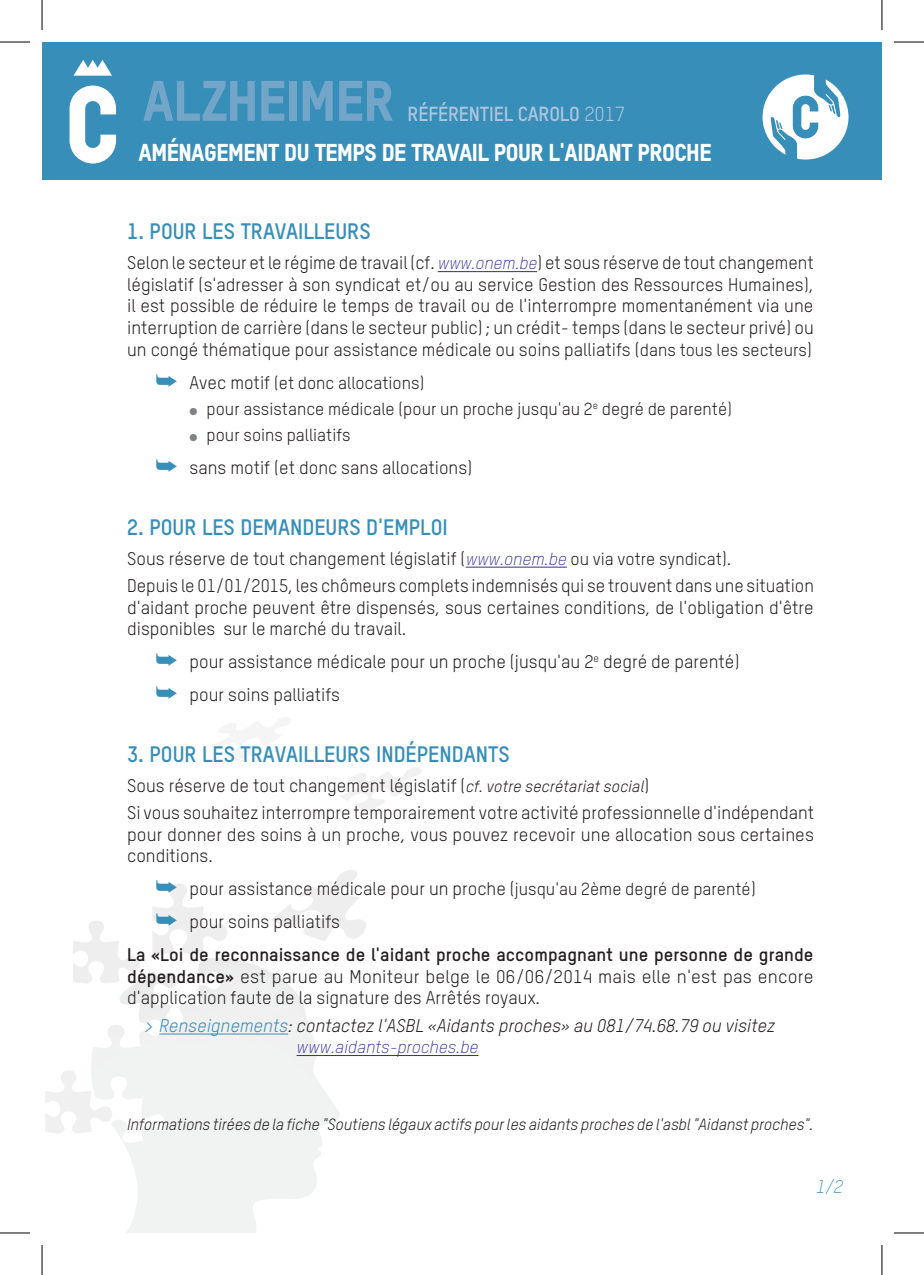
<style>
.page{position:relative;width:924px;height:1275px;background:#fff}
.page>*{position:absolute;margin:0;border:0;box-sizing:border-box;transform-origin:0 0}
.t1{font:800 56px "TSTAR";letter-spacing:-.01em;color:#73a5c9}
.t2{font:800 24px "TSTAR";letter-spacing:-.02em;color:#fff}
.t3{font:700 22px "TSTAR";color:#378eb9}
.t4{font:700 20px "TSTAR";letter-spacing:-.01em;color:#adc6de}
.t5{font:18px/21.6px "TSTAR";color:#231f20}
.t6{font:italic 18px "TSTAR";color:#231f20}
.t7{font:700 18px "TSTAR";letter-spacing:.005em;color:#231f20}
.t8{font:italic 300 18px "TSTAR";color:#378eb9}
.t9{font:17.2px "TSTAR";color:#231f20}
.t10{font:italic 300 17.2px "TSTAR";color:#2e3092}
.t11{font:italic 16px "TSTAR";letter-spacing:-.005em;color:#231f20}
.s1{font-weight:400}
.s2{font-weight:300;font-style:italic;font-size:17.2px;color:#2e3092}
.s3{font-size:17.2px}
.s4{color:#378eb9}
.s5{font-size:18px}
.s6{color:#808285}
.s7{font-style:italic;font-size:16px}
.s8{font-weight:700}
</style>
<div class="page">
<div style="left:42px;top:42px;width:839px;height:138px;background:#378eb9"></div>
<svg style="left:73px;top:60px;width:39px;height:16px"></svg>
<svg style="left:69px;top:86px;width:47px;height:77px"></svg>
<svg style="left:762px;top:74px;width:86px;height:85px"></svg>
<svg style="left:91px;top:959px;width:248px;height:274px"></svg>
<svg style="left:45px;top:1070px;width:119px;height:72px"></svg>
<svg style="left:73px;top:883px;width:154px;height:165px"></svg>
<svg style="left:272px;top:870px;width:94px;height:71px"></svg>
<svg style="left:340px;top:768px;width:81px;height:43px"></svg>
<hr style="left:437px;top:271px;width:100px;height:1px;background:#2e3092">
<hr style="left:465px;top:567px;width:101px;height:1px;background:#2e3092">
<hr style="left:159px;top:1033px;width:129px;height:1px;background:#378eb9">
<hr style="left:296px;top:1055px;width:182px;height:1px;background:#2e3092">
<hr style="left:0;top:42px;width:30px;height:1px;background:#000">
<hr style="left:893px;top:42px;width:30px;height:1px;background:#000">
<hr style="left:0;top:1232px;width:30px;height:1px;background:#000">
<hr style="left:893px;top:1232px;width:30px;height:1px;background:#000">
<hr style="left:42px;top:0;width:1px;height:30px;background:#000">
<hr style="left:42px;top:1245px;width:1px;height:30px;background:#000">
<hr style="left:881px;top:0;width:1px;height:30px;background:#000">
<hr style="left:881px;top:1245px;width:1px;height:30px;background:#000">
<h1 class="t1" style="left:143px;top:66px;width:252px">ALZHEIMER</h1>
<p class="t4" style="left:407px;top:101px;width:219px">RÉFÉRENTIEL CAROLO <span class="s1">2017</span></p>
<h2 class="t2" style="left:138px;top:138px;width:574px">AMÉNAGEMENT DU TEMPS DE TRAVAIL POUR L'AIDANT PROCHE</h2>
<p class="t3" style="left:127px;top:218px;width:245px">1. POUR LES TRAVAILLEURS</p>
<p class="t5" style="left:127px;top:252px;width:687px;text-align:justify">Selon le secteur et le régime de travail (cf. <span class="s2">www.onem.be</span>) et sous réserve de tout changement législatif (s'adresser à son syndicat et/ou au service Gestion des Ressources Humaines), il est possible de réduire le temps de travail ou de l'interrompre momentanément via une interruption de carrière (dans le secteur public) ; un crédit- temps (dans le secteur privé) ou un congé thématique pour assistance médicale ou soins palliatifs (<span class="s3">dans tous les secteurs</span>)</p>
<p class="t9" style="left:155px;top:372px;width:270px"><span class="s4">➥</span> <span class="s5">Avec motif</span> (et donc allocations)</p>
<p class="t9" style="left:189px;top:398px;width:543px"><span class="s6">●</span> pour assistance médicale (pour un proche jusqu'au 2<sup>e</sup> degré de parenté)</p>
<p class="t9" style="left:189px;top:425px;width:162px"><span class="s6">●</span> pour soins palliatifs</p>
<p class="t5" style="left:155px;top:457px;width:318px"><span class="s4">➥</span> sans motif (et donc sans allocations)</p>
<p class="t3" style="left:127px;top:513px;width:322px">2. POUR LES DEMANDEURS D'EMPLOI</p>
<p class="t5" style="left:127px;top:544px;width:688px;line-height:27.2px">Sous réserve de tout changement législatif (<span class="s2">www.onem.be</span> <span class="s3">ou via votre syndicat</span>).<br>Depuis le 01/01/2015, les chômeurs complets indemnisés qui se trouvent dans une situation</p>
<p class="t5" style="left:127px;top:596px;width:687px">d'aidant proche peuvent être dispensés, sous certaines conditions, de l'obligation d'être disponibles sur le marché du travail.</p>
<p class="t5" style="left:155px;top:645px;width:585px;line-height:33px"><span class="s4">➥</span> pour assistance médicale pour un proche (jusqu'au 2<sup>e</sup> degré de parenté) <span class="s4">➥</span> pour soins palliatifs</p>
<p class="t3" style="left:127px;top:740px;width:384px">3. POUR LES TRAVAILLEURS INDÉPENDANTS</p>
<p class="t5" style="left:127px;top:771px;width:688px;line-height:27.2px">Sous réserve de tout changement législatif (<span class="s7">cf. votre secrétariat social</span>)<br>Si vous souhaitez interrompre temporairement votre activité professionnelle d'indépendant</p>
<p class="t5" style="left:127px;top:823px;width:688px">pour donner des soins à un proche, vous pouvez recevoir une allocation sous certaines conditions.</p>
<p class="t5" style="left:155px;top:877px;width:601px"><span class="s4">➥</span> pour assistance médicale pour un proche (<span class="s3">jusqu'au 2ème degré de parenté</span>)</p>
<p class="t5" style="left:155px;top:910px;width:186px"><span class="s4">➥</span> pour soins palliatifs</p>
<p class="t7" style="left:127px;top:943px;width:687px">La «Loi de reconnaissance de l'aidant proche accompagnant une personne de grande</p>
<p class="t5" style="left:127px;top:965px;width:687px"><span class="s8">dépendance»</span> est parue au Moniteur belge le 06/06/2014 mais elle n'est pas encore d'application faute de la signature des Arrêtés royaux.</p>
<p class="t6" style="left:144px;top:1014px;width:632px"><span class="s4">&gt; Renseignements</span>: contactez l'ASBL «Aidants proches» au 081/74.68.79 ou visitez</p>
<p class="t10" style="left:296px;top:1036px;width:183px">www.aidants-proches.be</p>
<p class="t11" style="left:127px;top:1115px;width:687px">Informations tirées de la fiche "Soutiens légaux actifs pour les aidants proches de l'asbl "Aidanst proches".</p>
<p class="t8" style="left:815px;top:1176px;width:29px">1/2</p>
</div>
